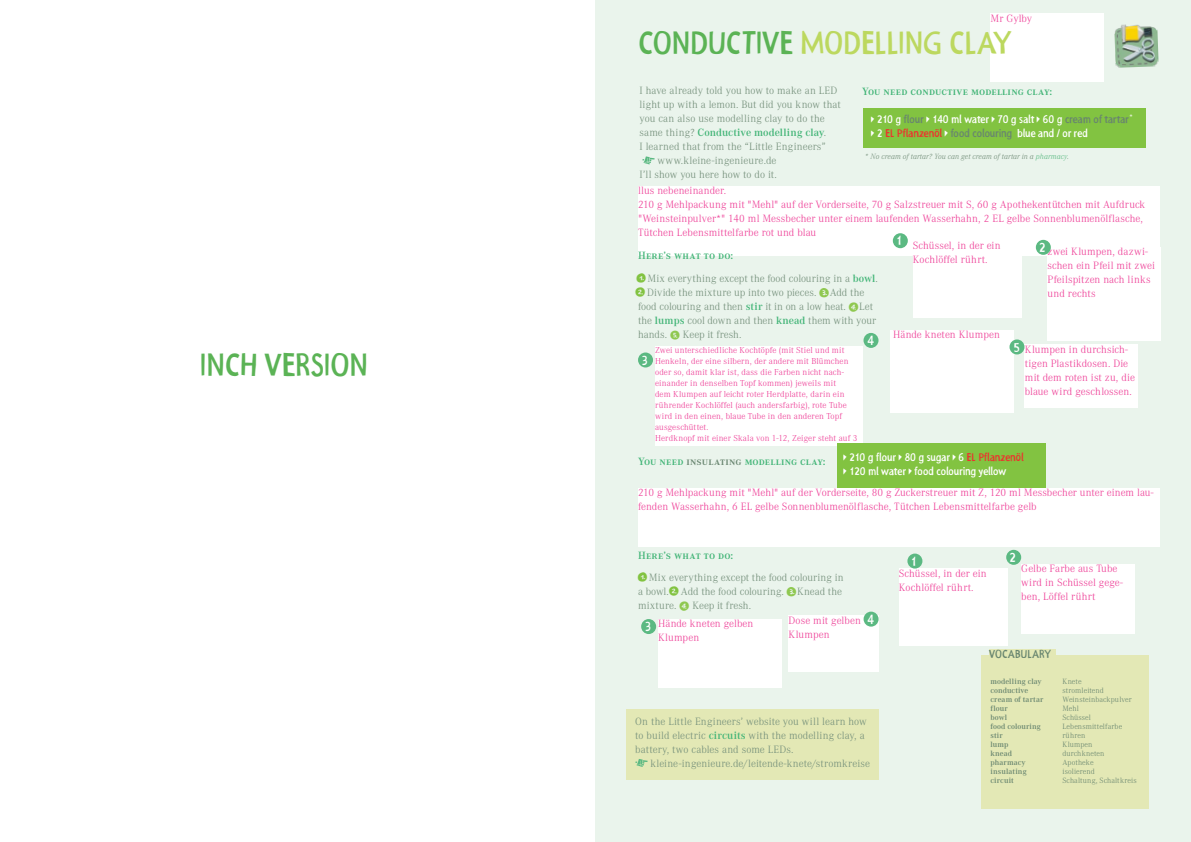
<style>
.page{position:relative;width:1191px;height:842px;background:#fff}
.page>*{position:absolute;margin:0;border:0;box-sizing:border-box;transform-origin:0 0}
.t1{font:32px "Frutimex Condensed";letter-spacing:-.005em;color:#bcd85f}
.t2{font:32px "Frutimex Condensed";letter-spacing:-.005em;color:#5bb355}
.t3{font:13.1px "Frutimex Condensed";color:#fff}
.t4{font:11.5px "Frutimex Condensed";letter-spacing:.02em;color:#68856f}
.t5{font:300 11px/14px "Corporate A";letter-spacing:.005em;color:#ee3d96}
.t6{font:300 11px/14px "Corporate A";letter-spacing:.005em;color:#748f7a}
.t7{font:11px/14px "Frutimex Condensed";letter-spacing:.025em;color:#fff}
.t8{font:600 11px "Corporate ASC";letter-spacing:.015em;color:#41b476}
.t9{font:600 11px "Corporate A";letter-spacing:.005em;color:#41b476}
.t10{font:300 9px/11px "Corporate A";letter-spacing:.01em;color:#ee3d96}
.t11{font:300 8px/9px "Corporate A";letter-spacing:.01em;color:#68856f}
.t12{font:600 8px/9px "Corporate A";letter-spacing:.015em;color:#68856f}
.t13{font:italic 300 8px "Corporate A";letter-spacing:.015em;color:#748f7a}
.s1{color:#5bb355}
.s2{font-weight:300;color:#748f7a}
.s3{font-size:11.5px}
.s4{color:#68856f}
.s5{color:#ee312d}
.s6{color:#5bb982}
.s7{font-family:"Frutimex Condensed";font-weight:400;color:#82c341}
.s8{font-weight:600;color:#41b476}
.s9{font-family:"Frutimex Condensed";font-weight:400;color:#8fc850}
</style>
<div class="page">
<div style="left:595px;top:0;width:596px;height:842px;background:#eaf4ec"></div>
<div style="left:638px;top:186px;width:521px;height:70px;background:#fff"></div>
<div style="left:638px;top:488px;width:521px;height:58px;background:#fff"></div>
<div style="left:913px;top:241px;width:108px;height:77px;background:#fff"></div>
<div style="left:899px;top:569px;width:108px;height:77px;background:#fff"></div>
<div style="left:1024px;top:345px;width:113px;height:63px;background:#fff"></div>
<div style="left:890px;top:330px;width:123px;height:82px;background:#fff"></div>
<div style="left:658px;top:619px;width:123px;height:69px;background:#fff"></div>
<div style="left:788px;top:616px;width:91px;height:56px;background:#fff"></div>
<div style="left:655px;top:346px;width:207px;height:100px;background:#fff"></div>
<div style="left:1047px;top:247px;width:114px;height:94px;background:#fff"></div>
<div style="left:990px;top:13px;width:114px;height:69px;background:#fff"></div>
<div style="left:1021px;top:564px;width:113px;height:69px;background:#fff"></div>
<img style="left:1114px;top:24px;width:44px;height:44px">
<svg style="left:642px;top:156px;width:12px;height:8px"></svg>
<div style="left:863px;top:108px;width:282px;height:39px;background:#82c341"></div>
<div style="left:837px;top:444px;width:208px;height:44px;background:#82c341"></div>
<div style="left:626px;top:709px;width:253px;height:71px;background:#e3e8b5"></div>
<div style="left:981px;top:655px;width:167px;height:153px;background:#e3e8b5"></div>
<div style="left:989px;top:649px;width:67px;height:13px;background:#e3e8b5"></div>
<div style="left:893px;top:233px;width:14px;height:15px;background:#5bb982;border-radius:50%"></div>
<div style="left:907px;top:554px;width:15px;height:14px;background:#5bb982;border-radius:50%"></div>
<div style="left:638px;top:352px;width:15px;height:15px;background:#5bb982;border-radius:50%"></div>
<div style="left:641px;top:619px;width:15px;height:15px;background:#5bb982;border-radius:50%"></div>
<div style="left:863px;top:333px;width:15px;height:15px;background:#5bb982;border-radius:50%"></div>
<div style="left:863px;top:612px;width:15px;height:15px;background:#5bb982;border-radius:50%"></div>
<div style="left:1009px;top:339px;width:15px;height:15px;background:#5bb982;border-radius:50%"></div>
<div style="left:1035px;top:240px;width:15px;height:15px;background:#5bb982;border-radius:50%"></div>
<div style="left:1006px;top:550px;width:15px;height:15px;background:#5bb982;border-radius:50%"></div>
<svg style="left:635px;top:759px;width:12px;height:8px"></svg>
<h1 class="t2" style="left:200px;top:344px;width:170px">INCH VERSION</h1>
<p class="t5" style="left:990px;top:11px;width:43px">Mr Gylby</p>
<h1 class="t1" style="left:638px;top:23px;width:374px"><span class="s1">CONDUCTIVE</span> MODELLING CLAY</h1>
<p class="t8" style="left:862px;top:85px;width:192px">You need conductive modelling clay:</p>
<p class="t6" style="left:639px;top:84px;width:199px">I have already told you how to make an LED</p>
<p class="t6" style="left:639px;top:98px;width:203px">light up with a lemon. But did you know that</p>
<p class="t6" style="left:639px;top:112px;width:187px">you can also use modelling clay to do the</p>
<p class="t9" style="left:639px;top:127px;width:188px"><span class="s2">same thing?</span> Conductive modelling clay<span class="s2">.</span></p>
<p class="t6" style="left:639px;top:140px;width:188px">I learned that from the “Little Engineers”</p>
<p class="t6" style="left:657px;top:154px;width:120px">www.kleine-ingenieure.de</p>
<p class="t6" style="left:639px;top:168px;width:139px">I’ll show you here how to do it.</p>
<p class="t7" style="left:871px;top:112px;width:264px"><span class="s3">{</span> 210 g <span class="s4">flour</span> <span class="s3">{</span> 140 ml water <span class="s3">{</span> 70 g salt <span class="s3">{</span> 60 g <span class="s4">cream of tartar</span><sup>* </sup><span class="s3">{</span> 2 <span class="s5">EL Pflanzenöl</span> <span class="s3">{</span> <span class="s4">food colouring</span> blue and / or red</p>
<p class="t13" style="left:864px;top:151px;width:206px">* No cream of tartar? You can get cream of tartar in a <span class="s6">pharmacy</span>.</p>
<p class="t5" style="left:638px;top:184px;width:509px">llus nebeneinander.<br>210 g Mehlpackung mit "Mehl" auf der Vorderseite, 70 g Salzstreuer mit S, 60 g Apothekentütchen mit Aufdruck "Weinsteinpulver*" 140 ml Messbecher unter einem laufenden Wasserhahn, 2 EL gelbe Sonnenblumenölflasche, Tütchen Lebensmittelfarbe rot und blau</p>
<p class="t3" style="left:896px;top:233px;width:8px">1</p>
<p class="t5" style="left:913px;top:239px;width:89px">Schüssel, in der ein<br>Kochlöffel rührt.</p>
<p class="t3" style="left:1039px;top:239px;width:8px">2</p>
<p class="t5" style="left:1047px;top:245px;width:109px">zwei Klumpen, dazwi&shy;schen ein Pfeil mit zwei<br>Pfeilspitzen nach links und rechts</p>
<p class="t8" style="left:638px;top:249px;width:97px">Here’s what to do:</p>
<p class="t6" style="left:638px;top:272px;width:241px"><span class="s7">Õ</span> Mix everything except the food colouring in a <span class="s8">bowl</span>. <span class="s7">”</span> Divide the mixture up into two pieces. <span class="s9">á</span> Add the food colouring and then <span class="s8">stir</span> it in on a low heat. <span class="s9">à</span> Let the <span class="s8">lumps</span> cool down and then <span class="s8">knead</span> them with your hands. <span class="s9">â</span> Keep it fresh.</p>
<p class="t5" style="left:893px;top:328px;width:108px">Hände kneten Klumpen</p>
<p class="t3" style="left:867px;top:332px;width:8px">4</p>
<p class="t3" style="left:1013px;top:339px;width:8px">5</p>
<p class="t5" style="left:1024px;top:342px;width:112px">Klumpen in durchsich&shy;tigen Plastikdosen. Die mit dem roten ist zu, die blaue wird geschlossen.</p>
<p class="t10" style="left:655px;top:344px;width:204px">Zwei unterschiedliche Kochtöpfe (mit Stiel und mit Henkeln, der eine silbern, der andere mit Blümchen oder so, damit klar ist, dass die Farben nicht nach&shy;einander in denselben Topf kommen) jeweils mit<br>dem Klumpen auf leicht roter Herdplatte, darin ein rührender Kochlöffel (auch andersfarbig), rote Tube wird in den einen, blaue Tube in den anderen Topf ausgeschüttet.<br>Herdknopf mit einer Skala von 1-12, Zeiger steht auf 3</p>
<p class="t3" style="left:642px;top:352px;width:8px">3</p>
<p class="t8" style="left:638px;top:456px;width:189px">You need <span class="s4">insulating</span> modelling clay:</p>
<p class="t7" style="left:843px;top:450px;width:181px"><span class="s3">{</span> 210 g flour <span class="s3">{</span> 80 g sugar <span class="s3">{</span> 6 <span class="s5">EL Pflanzenöl </span><span class="s3">{</span> 120 ml water <span class="s3">{</span> food colouring yellow</p>
<p class="t5" style="left:638px;top:486px;width:517px">210 g Mehlpackung mit "Mehl" auf der Vorderseite, 80 g Zuckerstreuer mit Z, 120 ml Messbecher unter einem lau&shy;fenden Wasserhahn, 6 EL gelbe Sonnenblumenölflasche, Tütchen Lebensmittelfarbe gelb</p>
<p class="t8" style="left:638px;top:549px;width:97px">Here’s what to do:</p>
<p class="t6" style="left:638px;top:570px;width:207px"><span class="s7">Õ</span> Mix everything except the food colouring in a bowl. <span class="s7">”</span> Add the food colouring. <span class="s9">á</span> Knead the mixture. <span class="s9">à</span> Keep it fresh.</p>
<p class="t3" style="left:867px;top:611px;width:8px">4</p>
<p class="t5" style="left:658px;top:617px;width:97px">Hände kneten gelben<br>Klumpen</p>
<p class="t5" style="left:788px;top:613px;width:74px">Dose mit gelben<br>Klumpen</p>
<p class="t3" style="left:645px;top:618px;width:8px">3</p>
<p class="t6" style="left:635px;top:714px;width:233px">On the Little Engineers’ website you will learn how to build electric <span class="s8">circuits</span> with the modelling clay, a battery, two cables and some LEDs.</p>
<p class="t6" style="left:650px;top:756px;width:221px">kleine-ingenieure.de/leitende-knete/stromkreise</p>
<p class="t3" style="left:910px;top:553px;width:8px">1</p>
<p class="t5" style="left:899px;top:567px;width:89px">Schüssel, in der ein<br>Kochlöffel rührt.</p>
<p class="t3" style="left:1009px;top:549px;width:8px">2</p>
<p class="t5" style="left:1021px;top:561px;width:103px">Gelbe Farbe aus Tube wird in Schüssel gege&shy;ben, Löffel rührt</p>
<p class="t4" style="left:989px;top:647px;width:63px">VOCABULARY</p>
<p class="t12" style="left:990px;top:677px;width:54px">modelling clay conductive cream of tartar flour<br>bowl<br>food colouring stir<br>lump<br>knead pharmacy insulating circuit</p>
<p class="t11" style="left:1062px;top:677px;width:76px">Knete<br>stromleitend<br>Weinsteinbackpulver<br>Mehl<br>Schüssel<br>Lebensmittelfarbe rühren<br>Klumpen<br>durchkneten<br>Apotheke<br>isolierend<br>Schaltung, Schaltkreis</p>
</div>
